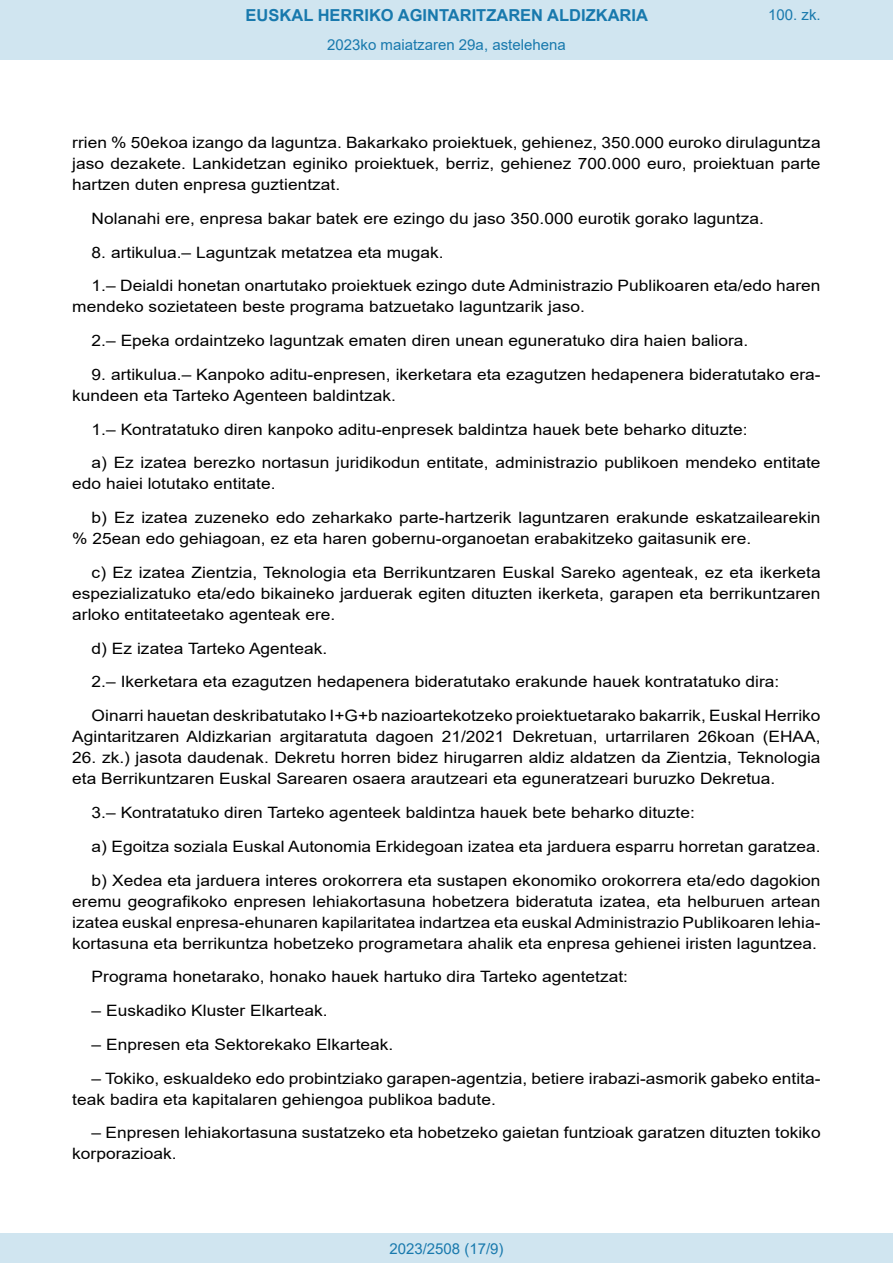
<style>
.page{position:relative;width:893px;height:1263px;background:#fff}
.page>*{position:absolute;margin:0;border:0;box-sizing:border-box;transform-origin:0 0}
.t1{font:700 16.5px "Arial";color:#1879ad}
.BOPVDetalle{font:15.6px/21px "Arial";color:#000;scale:1.11 1}
.Paginacion_Centro{font:15px "Arial";color:#1879ad}
</style>
<div class="page">
<div style="left:0;top:0;width:893px;height:60px;background:#d0e5f0"></div>
<div style="left:0;top:1233px;width:893px;height:30px;background:#d0e5f0"></div>
<p class="t1" style="left:246px;top:3px;width:404px">EUSKAL HERRIKO AGINTARITZAREN ALDIZKARIA</p>
<p class="Paginacion_Centro" style="left:327px;top:35px;width:240px">2023ko maiatzaren 29a, astelehena</p>
<p class="Paginacion_Centro" style="left:768px;top:5px;width:54px">100. zk.</p>
<p class="BOPVDetalle" style="left:72px;top:132px;width:676px;text-align:justify">rrien % 50ekoa izango da laguntza. Bakarkako proiektuek, gehienez, 350.000 euroko dirulaguntza jaso dezakete. Lankidetzan eginiko proiektuek, berriz, gehienez 700.000 euro, proiektuan parte hartzen duten enpresa guztientzat.</p>
<p class="BOPVDetalle" style="left:92px;top:208px;width:607px">Nolanahi ere, enpresa bakar batek ere ezingo du jaso 350.000 eurotik gorako laguntza.</p>
<p class="BOPVDetalle" style="left:92px;top:242px;width:319px">8. artikulua.– Laguntzak metatzea eta mugak.</p>
<p class="BOPVDetalle" style="left:72px;top:275px;width:676px;text-indent:19px">1.– Deialdi honetan onartutako proiektuek ezingo dute Administrazio Publikoaren eta/edo haren mendeko sozietateen beste programa batzuetako laguntzarik jaso.</p>
<p class="BOPVDetalle" style="left:92px;top:330px;width:593px">2.– Epeka ordaintzeko laguntzak ematen diren unean eguneratuko dira haien baliora.</p>
<p class="BOPVDetalle" style="left:72px;top:364px;width:676px;text-indent:19px">9. artikulua.– Kanpoko aditu-enpresen, ikerketara eta ezagutzen hedapenera bideratutako era&shy;kundeen eta Tarteko Agenteen baldintzak.</p>
<p class="BOPVDetalle" style="left:92px;top:419px;width:592px">1.– Kontratatuko diren kanpoko aditu-enpresek baldintza hauek bete beharko dituzte:</p>
<p class="BOPVDetalle" style="left:72px;top:452px;width:676px;text-indent:19px">a) Ez izatea berezko nortasun juridikodun entitate, administrazio publikoen mendeko entitate edo haiei lotutako entitate.</p>
<p class="BOPVDetalle" style="left:72px;top:507px;width:676px;text-indent:19px">b) Ez izatea zuzeneko edo zeharkako parte-hartzerik laguntzaren erakunde eskatzailearekin % 25ean edo gehiagoan, ez eta haren gobernu-organoetan erabakitzeko gaitasunik ere.</p>
<p class="BOPVDetalle" style="left:72px;top:562px;width:676px;text-align:justify;text-indent:19px">c) Ez izatea Zientzia, Teknologia eta Berrikuntzaren Euskal Sareko agenteak, ez eta ikerketa espezializatuko eta/edo bikaineko jarduerak egiten dituzten ikerketa, garapen eta berrikuntzaren arloko entitateetako agenteak ere.</p>
<p class="BOPVDetalle" style="left:92px;top:638px;width:214px">d) Ez izatea Tarteko Agenteak.</p>
<p class="BOPVDetalle" style="left:92px;top:671px;width:621px">2.– Ikerketara eta ezagutzen hedapenera bideratutako erakunde hauek kontratatuko dira:</p>
<p class="BOPVDetalle" style="left:72px;top:705px;width:676px;text-align:right">Oinarri hauetan deskribatutako I+G+b nazioartekotzeko proiektuetarako bakarrik, Euskal Herriko<br>Agintaritzaren Aldizkarian argitaratuta dagoen 21/2021 Dekretuan, urtarrilaren 26koan (EHAA,</p>
<p class="BOPVDetalle" style="left:72px;top:747px;width:676px">26. zk.) jasota daudenak. Dekretu horren bidez hirugarren aldiz aldatzen da Zientzia, Teknologia eta Berrikuntzaren Euskal Sarearen osaera arautzeari eta eguneratzeari buruzko Dekretua.</p>
<p class="BOPVDetalle" style="left:92px;top:802px;width:545px">3.– Kontratatuko diren Tarteko agenteek baldintza hauek bete beharko dituzte:</p>
<p class="BOPVDetalle" style="left:92px;top:836px;width:658px">a) Egoitza soziala Euskal Autonomia Erkidegoan izatea eta jarduera esparru horretan garatzea.</p>
<p class="BOPVDetalle" style="left:72px;top:869px;width:676px;text-align:justify;text-indent:19px">b) Xedea eta jarduera interes orokorrera eta sustapen ekonomiko orokorrera eta/edo dagokion eremu geografikoko enpresen lehiakortasuna hobetzera bideratuta izatea, eta helburuen artean izatea euskal enpresa-ehunaren kapilaritatea indartzea eta euskal Administrazio Publikoaren lehia&shy;kortasuna eta berrikuntza hobetzeko programetara ahalik eta enpresa gehienei iristen laguntzea.</p>
<p class="BOPVDetalle" style="left:92px;top:966px;width:485px">Programa honetarako, honako hauek hartuko dira Tarteko agentetzat:</p>
<p class="BOPVDetalle" style="left:92px;top:1000px;width:214px">– Euskadiko Kluster Elkarteak.</p>
<p class="BOPVDetalle" style="left:92px;top:1034px;width:273px">– Enpresen eta Sektorekako Elkarteak.</p>
<p class="BOPVDetalle" style="left:72px;top:1067px;width:676px;text-indent:19px">– Tokiko, eskualdeko edo probintziako garapen-agentzia, betiere irabazi-asmorik gabeko entita&shy;teak badira eta kapitalaren gehiengoa publikoa badute.</p>
<p class="BOPVDetalle" style="left:72px;top:1122px;width:676px;text-indent:19px">– Enpresen lehiakortasuna sustatzeko eta hobetzeko gaietan funtzioak garatzen dituzten tokiko korporazioak.</p>
<p class="Paginacion_Centro" style="left:389px;top:1238px;width:116px">2023/2508 (17/9)</p>
</div>
